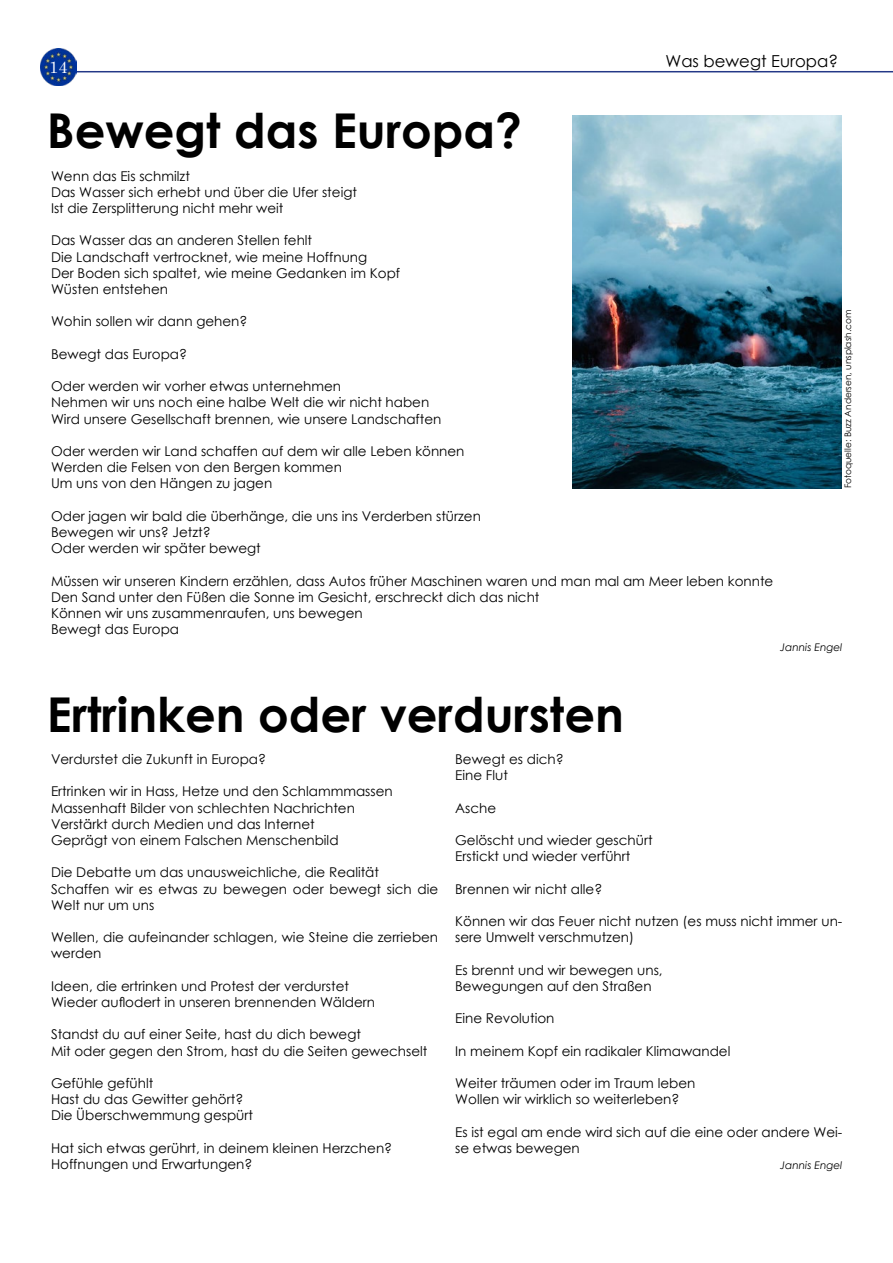
<style>
.page{position:relative;width:893px;height:1263px;background:#fff}
.page>*{position:absolute;margin:0;border:0;box-sizing:border-box;transform-origin:0 0}
.t1{font:700 48px "Century Gothic";color:#000}
.t2{font:16.5px "Century Gothic";color:#000}
.t3{font:16.5px "Century Schoolbook";color:#fff}
.t4{font:13.5px/16.2px "Century Gothic";color:#000}
.t5{font:italic 10.5px "Century Gothic";color:#000}
.t6{font:9px "Century Gothic";color:#000}
</style>
<div class="page">
<hr style="left:67px;top:71px;width:826px;height:1px;background:#243887">
<img style="left:40px;top:49px;width:37px;height:36px">
<img style="left:573px;top:116px;width:268px;height:372px">
<p class="t3" style="left:49px;top:53px;width:20px">14</p>
<h1 class="t1" style="left:47px;top:94px;width:477px">Bewegt das Europa?</h1>
<p class="t2" style="left:665px;top:50px;width:174px">Was bewegt Europa?</p>
<p class="t4" style="left:51px;top:167px;width:307px">Wenn das Eis schmilzt<br>Das Wasser sich erhebt und über die Ufer steigt<br>Ist die Zersplitterung nicht mehr weit</p>
<p class="t4" style="left:51px;top:232px;width:351px">Das Wasser das an anderen Stellen fehlt<br>Die Landschaft vertrocknet, wie meine Hoffnung<br>Der Boden sich spaltet, wie meine Gedanken im Kopf Wüsten entstehen</p>
<p class="t4" style="left:51px;top:313px;width:198px">Wohin sollen wir dann gehen?</p>
<p class="t4" style="left:51px;top:346px;width:138px">Bewegt das Europa?</p>
<p class="t4" style="left:51px;top:378px;width:392px">Oder werden wir vorher etwas unternehmen<br>Nehmen wir uns noch eine halbe Welt die wir nicht haben<br>Wird unsere Gesellschaft brennen, wie unsere Landschaften</p>
<p class="t4" style="left:51px;top:443px;width:415px">Oder werden wir Land schaffen auf dem wir alle Leben können<br>Werden die Felsen von den Bergen kommen<br>Um uns von den Hängen zu jagen</p>
<p class="t4" style="left:51px;top:508px;width:431px">Oder jagen wir bald die überhänge, die uns ins Verderben stürzen<br>Bewegen wir uns? Jetzt?<br>Oder werden wir später bewegt</p>
<p class="t4" style="left:51px;top:572px;width:724px">Müssen wir unseren Kindern erzählen, dass Autos früher Maschinen waren und man mal am Meer leben konnte Den Sand unter den Füßen die Sonne im Gesicht, erschreckt dich das nicht<br>Können wir uns zusammenraufen, uns bewegen<br>Bewegt das Europa</p>
<p class="t6" style="left:842px;top:488px;width:180px;rotate:-90deg">Fotoquelle: Buzz Andersen, unsplash.com</p>
<h1 class="t1" style="left:47px;top:678px;width:578px">Ertrinken oder verdursten</h1>
<p class="t5" style="left:780px;top:639px;width:64px">Jannis Engel</p>
<p class="t4" style="left:51px;top:751px;width:217px">Verdurstet die Zukunft in Europa?</p>
<p class="t4" style="left:51px;top:783px;width:343px">Ertrinken wir in Hass, Hetze und den Schlammmassen Massenhaft Bilder von schlechten Nachrichten Verstärkt durch Medien und das Internet<br>Geprägt von einem Falschen Menschenbild</p>
<p class="t4" style="left:51px;top:864px;width:389px">Die Debatte um das unausweichliche, die Realität<br>Schaffen wir es etwas zu bewegen oder bewegt sich die<br>Welt nur um uns</p>
<p class="t4" style="left:51px;top:929px;width:389px">Wellen, die aufeinander schlagen, wie Steine die zerrieben werden</p>
<p class="t4" style="left:51px;top:977px;width:326px">Ideen, die ertrinken und Protest der verdurstet<br>Wieder auflodert in unseren brennenden Wäldern</p>
<p class="t4" style="left:51px;top:1026px;width:378px">Standst du auf einer Seite, hast du dich bewegt<br>Mit oder gegen den Strom, hast du die Seiten gewechselt</p>
<p class="t4" style="left:51px;top:1075px;width:204px">Gefühle gefühlt<br>Hast du das Gewitter gehört?<br>Die Überschwemmung gespürt</p>
<p class="t4" style="left:51px;top:1139px;width:343px">Hat sich etwas gerührt, in deinem kleinen Herzchen?<br>Hoffnungen und Erwartungen?</p>
<p class="t4" style="left:455px;top:751px;width:110px">Bewegt es dich?<br>Eine Flut</p>
<p class="t4" style="left:455px;top:799px;width:42px">Asche</p>
<p class="t4" style="left:455px;top:832px;width:199px">Gelöscht und wieder geschürt<br>Erstickt und wieder verführt</p>
<p class="t4" style="left:455px;top:880px;width:149px">Brennen wir nicht alle?</p>
<p class="t4" style="left:455px;top:913px;width:389px">Können wir das Feuer nicht nutzen (es muss nicht immer un&shy;sere Umwelt verschmutzen)</p>
<p class="t4" style="left:455px;top:961px;width:209px">Es brennt und wir bewegen uns,<br>Bewegungen auf den Straßen</p>
<p class="t4" style="left:455px;top:1010px;width:101px">Eine Revolution</p>
<p class="t4" style="left:455px;top:1042px;width:277px">In meinem Kopf ein radikaler Klimawandel</p>
<p class="t4" style="left:455px;top:1075px;width:242px">Weiter träumen oder im Traum leben<br>Wollen wir wirklich so weiterleben?</p>
<p class="t4" style="left:455px;top:1123px;width:389px">Es ist egal am ende wird sich auf die eine oder andere Wei&shy;se etwas bewegen</p>
<p class="t5" style="left:780px;top:1158px;width:64px">Jannis Engel</p>
</div>
